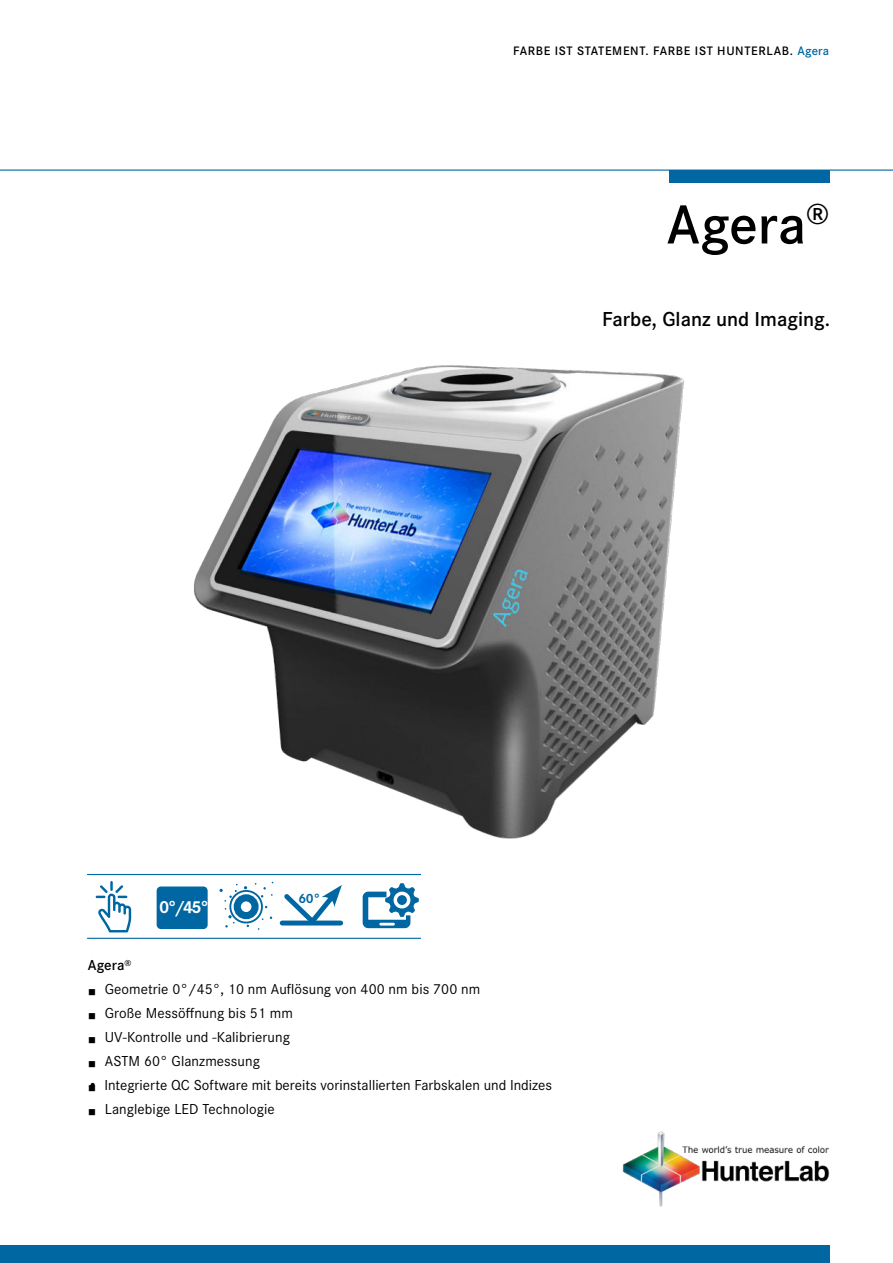
<style>
.page{position:relative;width:893px;height:1263px;background:#fff}
.page>*{position:absolute;margin:0;border:0;box-sizing:border-box;transform-origin:0 0}
.t1{font:600 57px "Corporate S";color:#000}
.t2{font:600 21px "Corporate S";color:#000}
.t3{font:700 18px "Corporate S";color:#fff}
.t4{font:15px/24px "Corporate S";letter-spacing:.005em;color:#000}
.t5{font:700 13.8px "Corporate S";color:#0067a2}
.t6{font:600 12.75px "Corporate S";letter-spacing:.05em;color:#000}
.t7{font:10.5px "Wingdings";color:#000}
.s1{color:#0067a2}
.s2{font-weight:600}
</style>
<div class="page">
<div style="left:0;top:1246px;width:829px;height:17px;background:#0067a2"></div>
<div style="left:669px;top:170px;width:160px;height:13px;background:#0067a2"></div>
<hr style="left:0;top:170px;width:893px;height:1px;background:#0067a2">
<div style="left:157px;top:886px;width:51px;height:43px;background:#0067a2;border-radius:4px"></div>
<div style="left:229px;top:890px;width:34px;height:33px;border:2px solid #0067a2;border-radius:50%"></div>
<div style="left:234px;top:894px;width:25px;height:25px;border:7px solid #0067a2;border-radius:50%"></div>
<svg style="left:225px;top:908px;width:9px;height:19px"></svg>
<svg style="left:220px;top:884px;width:18px;height:18px"></svg>
<svg style="left:255px;top:882px;width:18px;height:15px"></svg>
<hr style="left:87px;top:938px;width:334px;height:1px;background:#0067a2">
<hr style="left:87px;top:874px;width:334px;height:1px;background:#0067a2">
<img style="left:622px;top:1131px;width:208px;height:76px">
<svg style="left:280px;top:885px;width:62px;height:41px"></svg>
<img style="left:193px;top:365px;width:491px;height:474px">
<svg style="left:363px;top:883px;width:56px;height:45px"></svg>
<svg style="left:96px;top:881px;width:35px;height:51px"></svg>
<p class="t6" style="left:513px;top:47px;width:318px">FARBE IST STATEMENT. FARBE IST HUNTERLAB. <span class="s1">Agera</span></p>
<h1 class="t1" style="left:667px;top:204px;width:164px">Agera<sup>®</sup></h1>
<h2 class="t2" style="left:602px;top:312px;width:230px">Farbe, Glanz und Imaging.</h2>
<p class="t3" style="left:159px;top:901px;width:51px">0°/45°</p>
<p class="t5" style="left:298px;top:893px;width:23px">60°</p>
<p class="t4" style="left:105px;top:953px;width:377px;text-indent:-17px"><span class="s2">Agera</span><sup>®<br></sup>Geometrie 0°/45°, 10 nm Auflösung von 400 nm bis 700 nm<br>Große Messöffnung bis 51 mm<br>UV-Kontrolle und -Kalibrierung<br>ASTM 60° Glanzmessung</p>
<p class="t4" style="left:105px;top:1073px;width:449px;text-indent:-17px">• Integrierte QC Software mit bereits vorinstallierten Farbskalen und Indizes<br>Langlebige LED Technologie</p>
<p class="t7" style="left:88px;top:986px;width:9px">■</p>
<p class="t7" style="left:88px;top:1010px;width:9px">■</p>
<p class="t7" style="left:88px;top:1034px;width:9px">■</p>
<p class="t7" style="left:88px;top:1058px;width:9px">■</p>
<p class="t7" style="left:88px;top:1082px;width:9px">■</p>
<p class="t7" style="left:88px;top:1106px;width:9px">■</p>
</div>
